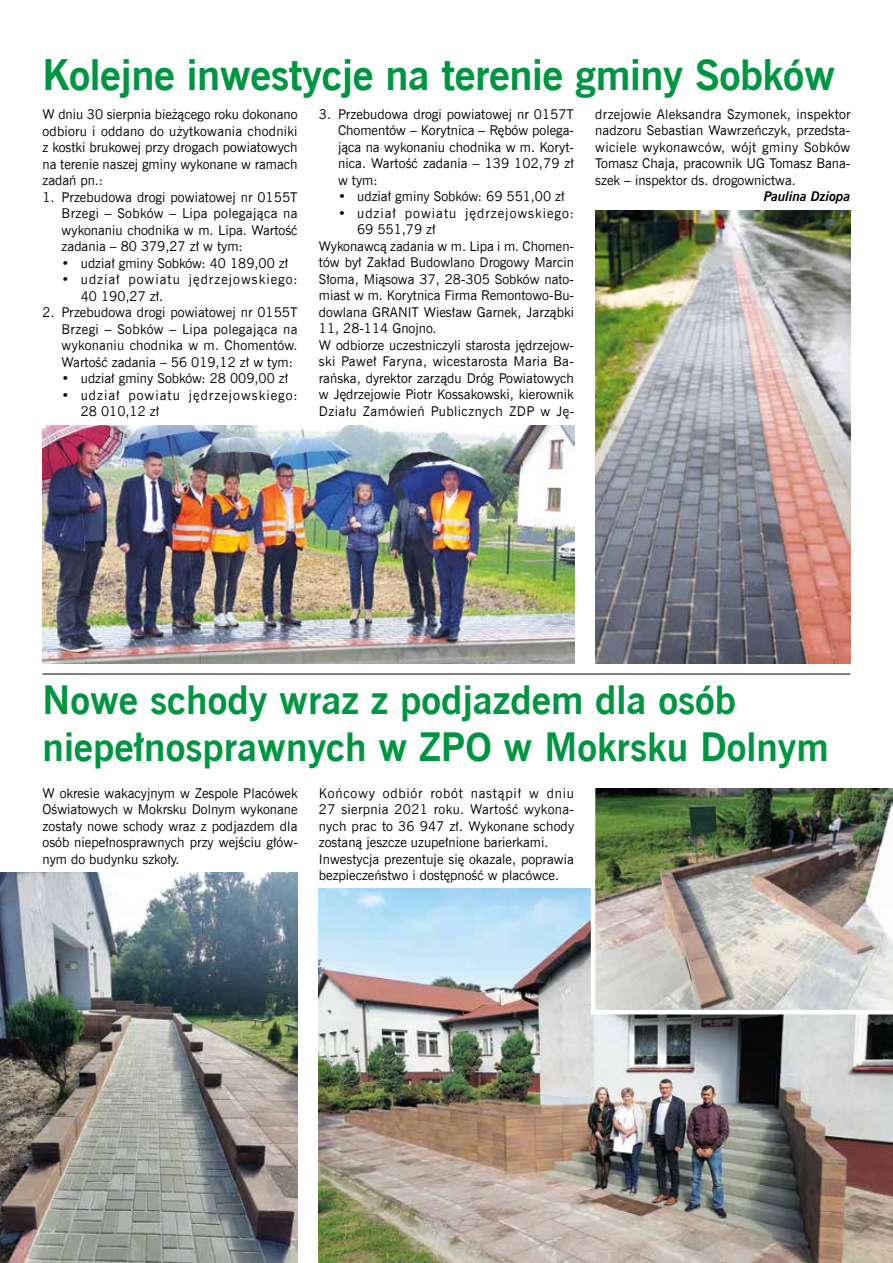
<style>
.page{position:relative;width:893px;height:1263px;background:#fff}
.page>*{position:absolute;margin:0;border:0;box-sizing:border-box;transform-origin:0 0}
.t1{font:700 42px "News Goth EU";letter-spacing:-.01em;color:#009641}
.t2{font:700 39px/46.8px "News Goth EU";color:#009641}
.t3{font:13.5px/16.5px "News Goth EU";color:#000;text-align:justify}
.t4{font:13.5px/16.5px "News Goth EU";letter-spacing:.075em;color:#000}
.t5{font:13.5px "News Goth EU";letter-spacing:.025em;color:#000}
.t6{font:13.5px "News Goth EU";letter-spacing:.03em;color:#000}
.t7{font:italic 700 13.5px "News Goth EU";color:#000}
</style>
<div class="page">
<img style="left:43px;top:425px;width:531px;height:238px">
<img style="left:596px;top:210px;width:254px;height:453px">
<hr style="left:43px;top:674px;width:807px;height:1px;background:#000">
<img style="left:319px;top:889px;width:574px;height:374px">
<img style="left:0;top:873px;width:298px;height:390px">
<img style="left:589px;top:788px;width:304px;height:229px">
<h1 class="t1" style="left:43px;top:49px;width:794px">Kolejne inwestycje na terenie gminy Sobków</h1>
<p class="t3" style="left:43px;top:106px;width:257px">W dniu 30 sierpnia bieżącego roku dokonano odbioru i oddano do użytkowania chodniki z kostki brukowej przy drogach powiatowych na terenie naszej gminy wykonane w ramach zadań pn.:</p>
<p class="t3" style="left:62px;top:189px;width:238px;text-indent:-19px">1. Przebudowa drogi powiatowej nr 0155T Brzegi – Sobków – Lipa polegająca na wykonaniu chodnika w m. Lipa. Wartość zadania – 80 379,27 zł w tym:</p>
<p class="t3" style="left:62px;top:255px;width:228px">• udział gminy Sobków: 40 189,00 zł</p>
<p class="t4" style="left:81px;top:271px;width:218px;text-indent:-19px">• udział powiatu jędrzejowskiego:<br>40 190,27 zł.</p>
<p class="t3" style="left:62px;top:304px;width:238px;text-indent:-19px">2. Przebudowa drogi powiatowej nr 0155T Brzegi – Sobków – Lipa polegająca na wykonaniu chodnika w m. Chomentów.<br>Wartość zadania – 56 019,12 zł w tym:</p>
<p class="t3" style="left:62px;top:370px;width:228px">• udział gminy Sobków: 28 009,00 zł</p>
<p class="t4" style="left:81px;top:387px;width:218px;text-indent:-19px">• udział powiatu jędrzejowskiego:<br>28 010,12 zł</p>
<p class="t3" style="left:338px;top:106px;width:237px;text-indent:-19px">3. Przebudowa drogi powiatowej nr 0157T Chomentów – Korytnica – Rębów polega&shy;jąca na wykonaniu chodnika w m. Koryt&shy;nica. Wartość zadania – 139 102,79 zł w tym:</p>
<p class="t3" style="left:338px;top:189px;width:228px">• udział gminy Sobków: 69 551,00 zł</p>
<p class="t4" style="left:338px;top:205px;width:238px">• udział powiatu jędrzejowskiego:</p>
<p class="t3" style="left:357px;top:222px;width:80px">69 551,79 zł</p>
<p class="t3" style="left:319px;top:238px;width:257px">Wykonawcą zadania w m. Lipa i m. Chomen-</p>
<p class="t3" style="left:319px;top:255px;width:257px">tów był Zakład Budowlano Drogowy Marcin</p>
<p class="t3" style="left:319px;top:271px;width:257px">Słoma, Miąsowa 37, 28-305 Sobków nato-</p>
<p class="t3" style="left:319px;top:288px;width:257px">miast w m. Korytnica Firma Remontowo-Bu-</p>
<p class="t3" style="left:319px;top:304px;width:257px">dowlana GRANIT Wiesław Garnek, Jarząbki</p>
<p class="t3" style="left:319px;top:321px;width:119px">11, 28-114 Gnojno.</p>
<p class="t3" style="left:319px;top:337px;width:257px">W odbiorze uczestniczyli starosta jędrzejow-</p>
<p class="t5" style="left:319px;top:353px;width:256px">ski Paweł Faryna, wicestarosta Maria Ba-</p>
<p class="t3" style="left:319px;top:370px;width:257px">rańska, dyrektor zarządu Dróg Powiatowych</p>
<p class="t3" style="left:319px;top:387px;width:257px">w Jędrzejowie Piotr Kossakowski, kierownik</p>
<p class="t6" style="left:319px;top:403px;width:257px">Działu Zamówień Publicznych ZDP w Ję-</p>
<p class="t3" style="left:595px;top:106px;width:257px">drzejowie Aleksandra Szymonek, inspektor nadzoru Sebastian Wawrzeńczyk, przedsta&shy;wiciele wykonawców, wójt gminy Sobków Tomasz Chaja, pracownik UG Tomasz Bana&shy;szek – inspektor ds. drogownictwa.</p>
<p class="t7" style="left:764px;top:188px;width:88px">Paulina Dziopa</p>
<h2 class="t2" style="left:43px;top:678px;width:788px">Nowe schody wraz z podjazdem dla osób niepełnosprawnych w ZPO w Mokrsku Dolnym</h2>
<p class="t3" style="left:43px;top:785px;width:257px">W okresie wakacyjnym w Zespole Placówek Oświatowych w Mokrsku Dolnym wykonane zostały nowe schody wraz z podjazdem dla osób niepełnosprawnych przy wejściu głów&shy;nym do budynku szkoły.</p>
<p class="t3" style="left:319px;top:785px;width:257px;text-align:left">Końcowy odbiór robót nastąpił w dniu 27 sierpnia 2021 roku. Wartość wykona&shy;nych prac to 36 947 zł. Wykonane schody zostaną jeszcze uzupełnione barierkami.<br>Inwestycja prezentuje się okazale, poprawia bezpieczeństwo i dostępność w placówce.</p>
</div>
